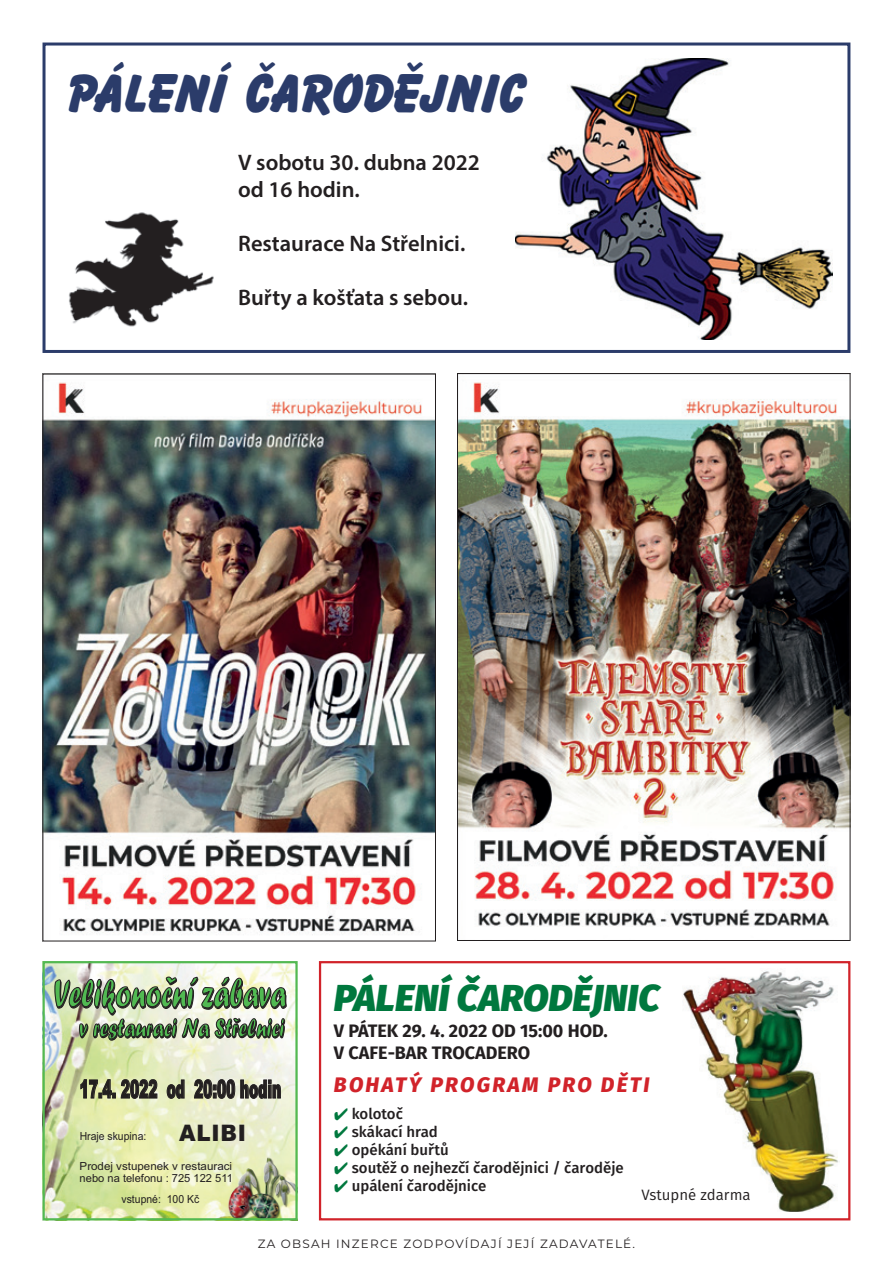
<style>
.page{position:relative;width:893px;height:1263px;background:#fff}
.page>*{position:absolute;margin:0;border:0;box-sizing:border-box;transform-origin:0 0}
.t1{font:700 48px "Bassoon";color:#2b3c6a}
.t2{font:40.35px "Forte";color:#51b952;scale:.71 1}
.t3{font:italic 800 37.5px "Fira Sans";color:#00783e}
.t4{font:26.55px "Forte";color:#51b952;scale:.76 1}
.t5{font:900 25.2px "Arial";color:#231f20;scale:.54 1}
.t6{font:900 22.8px "Arial";letter-spacing:.035em;color:#231f20;scale:.94 1}
.t7{font:600 22.5px/27px "Myriad Pro";color:#231f20}
.t8{font:italic 800 21px "Fira Sans";letter-spacing:.11em;color:#d1232a}
.t9{font:700 18px/21.6px "Fira Sans";color:#231f20}
.t10{font:500 15px/18px "Fira Sans";color:#231f20}
.t11{font:15px "Fira Sans";color:#231f20}
.t12{font:12px "Montserrat";letter-spacing:.1em;color:#231f20}
.t13{font:11.1px/12.5px "Arial";color:#231f20;scale:1.04 1}
.t14{font:11.1px "Arial";color:#231f20;scale:.94 1}
</style>
<div class="page">
<img style="left:45px;top:382px;width:389px;height:553px">
<img style="left:459px;top:382px;width:389px;height:545px">
<svg style="left:46px;top:964px;width:249px;height:253px;background:#e2e8be"></svg>
<img style="left:222px;top:1155px;width:73px;height:62px">
<svg style="left:55px;top:977px;width:232px;height:63px;background:#adae9f"></svg>
<svg style="left:81px;top:1079px;width:76px;height:19px"></svg>
<svg style="left:167px;top:1080px;width:17px;height:18px"></svg>
<svg style="left:194px;top:1079px;width:41px;height:19px"></svg>
<svg style="left:241px;top:1080px;width:40px;height:18px"></svg>
<div style="left:43px;top:961px;width:255px;height:259px;border:2px solid #53b952"></div>
<img style="left:683px;top:971px;width:155px;height:241px">
<div style="left:319px;top:961px;width:531px;height:259px;border:2px solid #d1232a"></div>
<img style="left:516px;top:59px;width:316px;height:281px">
<div style="left:43px;top:43px;width:807px;height:310px;border:3px solid #2b3c6a"></div>
<img style="left:69px;top:212px;width:145px;height:115px">
<h1 class="t1" style="left:63px;top:61px;width:460px">PÁLENÍ ČARODĚJNIC</h1>
<h3 class="t7" style="left:238px;top:148px;width:243px">V sobotu 30. dubna 2022 od 16 hodin.</h3>
<h3 class="t7" style="left:238px;top:229px;width:229px">Restaurace Na Střelnici.</h3>
<h3 class="t7" style="left:238px;top:283px;width:231px">Buřty a košťata s sebou.</h3>
<h2 class="t2" style="left:54px;top:970px;width:328px">Velikonocní zábava</h2>
<h3 class="t4" style="left:79px;top:1012px;width:272px">v restauraci Na Strelnici</h3>
<h3 class="t5" style="left:80px;top:1071px;width:375px">17.4. 2022 od 20:00 hodin</h3>
<p class="t14" style="left:80px;top:1128px;width:72px">Hraje skupina:</p>
<h3 class="t6" style="left:179px;top:1116px;width:73px">ALIBI</h3>
<p class="t13" style="left:80px;top:1160px;width:149px">Prodej vstupenek v restauraci nebo na telefonu : 725 122 511</p>
<p class="t14" style="left:122px;top:1191px;width:84px">vstupné: 100 Kč</p>
<h3 class="t3" style="left:334px;top:964px;width:327px">PÁLENÍ ČARODĚJNIC</h3>
<p class="t9" style="left:334px;top:1019px;width:275px">V PÁTEK 29. 4. 2022 OD 15:00 HOD.<br>V CAFE-BAR TROCADERO</p>
<h3 class="t8" style="left:334px;top:1066px;width:317px">BOHATÝ PROGRAM PRO DĚTI</h3>
<p class="t10" style="left:352px;top:1104px;width:274px">kolotoč<br>skákací hrad<br>opékání buřtů<br>soutěž o nejhezčí čarodějnici / čaroděje upálení čarodějnice</p>
<p class="t11" style="left:641px;top:1184px;width:111px">Vstupné zdarma</p>
<p class="t12" style="left:258px;top:1235px;width:379px">ZA OBSAH INZERCE ZODPOVÍDAJÍ JEJÍ ZADAVATELÉ.</p>
</div>
